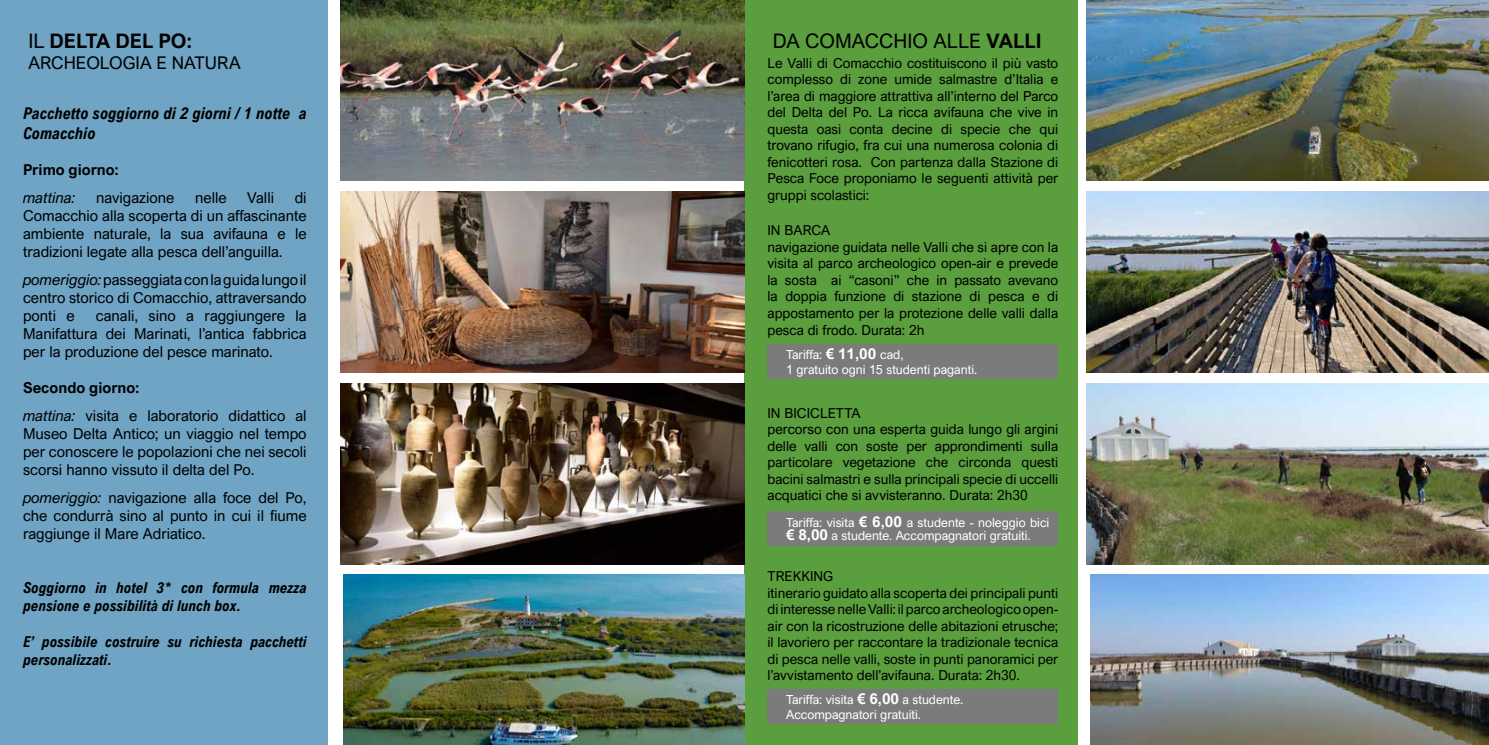
<style>
.page{position:relative;width:1489px;height:745px;background:#fff}
.page>*{position:absolute;margin:0;border:0;box-sizing:border-box;transform-origin:0 0}
.t1{font:20px "Arial Nova";color:#000}
.t2{font:700 20px "Arial Nova";color:#000}
.t3{font:17.5px "Arial Nova";color:#000}
.t4{font:italic 700 16.25px/19.5px "Arial Nova Cond";color:#000}
.t5{font:15px/18px "Arial Nova";color:#000;text-align:justify}
.t6{font:italic 700 15px/18px "Arial Nova Cond";color:#000}
.t7{font:700 15px "Arial Nova";color:#000}
.t8{font:italic 15px "Arial Nova";color:#000}
.t9{font:13.75px/16.5px "Arial Nova";color:#000}
.t10{font:12.5px/15px "Arial Nova";color:#fff}
.s1{font-weight:400}
.s2{font-weight:700}
.s3{font-style:italic}
.s4{font-weight:700;font-size:15px}
</style>
<div class="page">
<div style="left:0;top:0;width:328px;height:744px;background:#6fa4c4"></div>
<div style="left:744px;top:0;width:333px;height:744px;background:#5a9e3d"></div>
<img style="left:1086px;top:0;width:402px;height:181px">
<img style="left:1086px;top:191px;width:402px;height:181px">
<img style="left:1086px;top:383px;width:402px;height:180px">
<img style="left:1090px;top:574px;width:398px;height:170px">
<img style="left:340px;top:0;width:404px;height:181px">
<img style="left:340px;top:191px;width:404px;height:181px">
<img style="left:340px;top:383px;width:404px;height:180px">
<img style="left:344px;top:574px;width:400px;height:170px">
<div style="left:767px;top:344px;width:291px;height:34px;background:#7c7b7b"></div>
<div style="left:767px;top:510px;width:291px;height:35px;background:#7c7b7b"></div>
<div style="left:767px;top:689px;width:291px;height:34px;background:#7c7b7b"></div>
<h1 class="t2" style="left:28px;top:29px;width:166px"><span class="s1">IL</span> DELTA DEL PO:</h1>
<h1 class="t1" style="left:772px;top:30px;width:270px">DA COMACCHIO ALLE <span class="s2">VALLI</span></h1>
<p class="t3" style="left:28px;top:53px;width:214px">ARCHEOLOGIA E NATURA</p>
<p class="t9" style="left:767px;top:54px;width:292px;text-align:justify">Le Valli di Comacchio costituiscono il più vasto complesso di zone umide salmastre d’Italia e l’area di maggiore attrattiva all’interno del Parco del Delta del Po. La ricca avifauna che vive in questa oasi conta decine di specie che qui trovano rifugio, fra cui una numerosa colonia di fenicotteri rosa. Con partenza dalla Stazione di Pesca Foce proponiamo le seguenti attività per gruppi scolastici:</p>
<p class="t4" style="left:23px;top:103px;width:285px">Pacchetto soggiorno di 2 giorni / 1 notte a<br>Comacchio</p>
<p class="t7" style="left:23px;top:160px;width:97px">Primo giorno:</p>
<p class="t8" style="left:23px;top:189px;width:54px">mattina:</p>
<p class="t5" style="left:96px;top:188px;width:80px">navigazione</p>
<p class="t5" style="left:195px;top:188px;width:33px">nelle</p>
<p class="t5" style="left:247px;top:188px;width:28px">Valli</p>
<p class="t5" style="left:23px;top:188px;width:285px;text-indent:272px">di Comacchio alla scoperta di un affascinante ambiente naturale, la sua avifauna e le tradizioni legate alla pesca dell’anguilla.</p>
<p class="t5" style="left:23px;top:270px;width:285px"><span class="s3">pomeriggio:</span> passeggiata con la guida lungo il centro storico di Comacchio, attraversando ponti e</p>
<p class="t9" style="left:767px;top:222px;width:292px">IN BARCA<br>navigazione guidata nelle Valli che si apre con la visita al parco archeologico open-air e prevede la sosta ai “casoni” che in passato avevano la doppia funzione di stazione di pesca e di appostamento per la protezione delle valli dalla pesca di frodo. Durata: 2h</p>
<p class="t5" style="left:23px;top:306px;width:285px;text-indent:73px">canali, sino a raggiungere la Manifattura dei Marinati, l’antica fabbrica per la produzione del pesce marinato.</p>
<p class="t5" style="left:23px;top:373px;width:285px;line-height:28px"><span class="s2">Secondo giorno:<br></span><span class="s3">mattina:</span> visita e laboratorio didattico al</p>
<p class="t5" style="left:23px;top:424px;width:285px">Museo Delta Antico; un viaggio nel tempo per conoscere le popolazioni che nei secoli scorsi hanno vissuto il delta del Po.</p>
<p class="t5" style="left:23px;top:488px;width:285px"><span class="s3">pomeriggio:</span> navigazione alla foce del Po, che condurrà sino al punto in cui il fiume raggiunge il Mare Adriatico.</p>
<p class="t6" style="left:23px;top:578px;width:285px">Soggiorno in hotel 3* con formula mezza pensione e possibilità di lunch box.</p>
<p class="t6" style="left:23px;top:632px;width:285px">E’ possibile costruire su richiesta pacchetti personalizzati.</p>
<p class="t10" style="left:786px;top:347px;width:193px">Tariffa: <span class="s4">€ 11,00</span> cad,<br>1 gratuito ogni 15 studenti paganti.</p>
<p class="t9" style="left:767px;top:404px;width:292px">IN BICICLETTA<br>percorso con una esperta guida lungo gli argini delle valli con soste per approndimenti sulla particolare vegetazione che circonda questi bacini salmastri e sulla principali specie di uccelli acquatici che si avvisteranno. Durata: 2h30</p>
<p class="t10" style="left:786px;top:515px;width:265px;line-height:13.8px">Tariffa: visita <span class="s4">€ 6,00</span> a studente - noleggio bici <span class="s4">€ 8,00</span> a studente. Accompagnatori gratuiti.</p>
<p class="t9" style="left:767px;top:567px;width:292px">TREKKING<br>itinerario guidato alla scoperta dei principali punti di interesse nelle Valli: il parco archeologico open&shy;air con la ricostruzione delle abitazioni etrusche; il lavoriero per raccontare la tradizionale tecnica di pesca nelle valli, soste in punti panoramici per l’avvistamento dell’avifauna. Durata: 2h30.</p>
<p class="t10" style="left:786px;top:691px;width:179px">Tariffa: visita <span class="s4">€ 6,00</span> a studente.<br>Accompagnatori gratuiti.</p>
</div>
